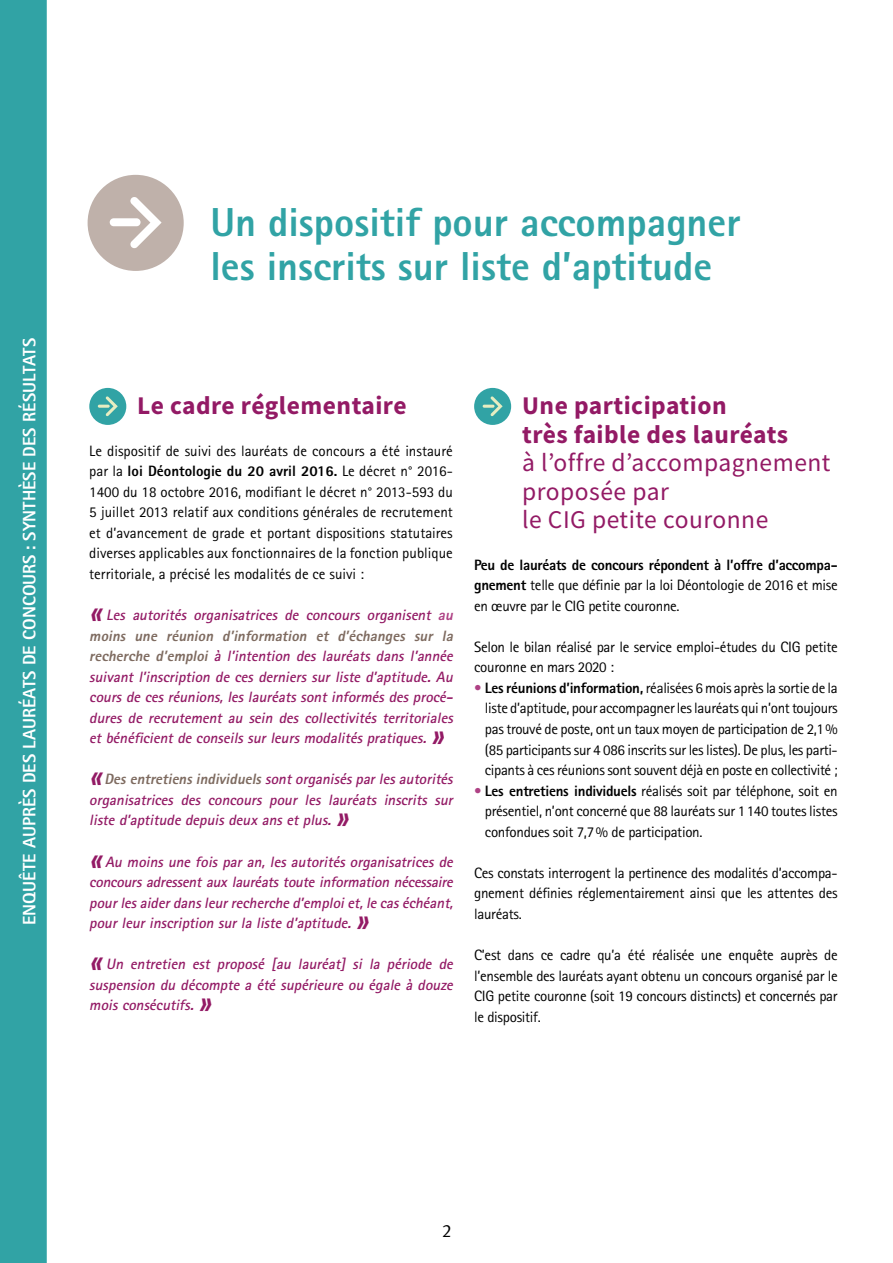
<style>
.page{position:relative;width:893px;height:1263px;background:#fff}
.page>*{position:absolute;margin:0;border:0;box-sizing:border-box;transform-origin:0 0}
.t1{font:800 40.5px/43.5px "Rotis Sans Serif";color:#31a3a5}
.t2{font:700 25.5px/28.5px "Source Sans Pro";letter-spacing:.02em;color:#931a65}
.t3{font:25.5px/28.5px "Source Sans Pro";letter-spacing:.02em;color:#931a65}
.t4{font:800 18px "Rotis Sans Serif";color:#fff}
.t5{font:18px "Meta Plus Normal Caps";color:#000}
.t6{font:15px/20.5px "Rotis Sans Serif";letter-spacing:-.02em;color:#000;text-align:justify}
.t7{font:italic 700 15px/20.5px "Rotis Sans Serif";color:#931a65;text-align:justify}
.s1{font-weight:800}
.s2{font-size:33px}
.s3{font-weight:800;color:#af4285}
.s4{font-weight:800;color:#7e6b60}
.s5{color:#af4285}
</style>
<div class="page">
<div style="left:0;top:0;width:47px;height:1263px;background:#31a3a5"></div>
<div style="left:89px;top:388px;width:37px;height:37px;background:#31a3a5;border-radius:50%"></div>
<svg style="left:98px;top:396px;width:20px;height:20px"></svg>
<div style="left:474px;top:388px;width:37px;height:37px;background:#31a3a5;border-radius:50%"></div>
<svg style="left:483px;top:396px;width:20px;height:20px"></svg>
<div style="left:88px;top:175px;width:96px;height:96px;background:#bfb1aa;border-radius:50%"></div>
<svg style="left:130px;top:197px;width:32px;height:52px"></svg>
<div style="left:110px;top:218px;width:31px;height:8px;background:#fff;border-radius:4px"></div>
<p class="t4" style="left:18px;top:925px;width:589px;rotate:-90deg">ENQUÊTE AUPRÈS DES LAURÉATS DE CONCOURS : SYNTHÈSE DES RÉSULTATS</p>
<h1 class="t1" style="left:210px;top:200px;width:532px">Un dispositif pour accompagner les inscrits sur liste d’aptitude</h1>
<h2 class="t2" style="left:137px;top:391px;width:271px">Le cadre réglementaire</h2>
<p class="t6" style="left:89px;top:440px;width:365px">Le dispositif de suivi des lauréats de concours a été instauré par la <span class="s1">loi Déontologie du 20 avril 2016.</span> Le décret n° 2016- 1400 du 18 octobre 2016, modifiant le décret n° 2013-593 du 5 juillet 2013 relatif aux conditions générales de recrutement et d’avancement de grade et portant dispositions statutaires diverses applicables aux fonctionnaires de la fonction publique territoriale, a précisé les modalités de ce suivi :</p>
<p class="t7" style="left:89px;top:604px;width:368px"><span class="s2">«</span>Les autorités organisatrices de concours organisent <span class="s3">au </span><span class="s4">moins une réunion d’information et d’échanges sur la recherche d’emploi</span> à l’intention des lauréats dans l’année suivant l’inscription de ces derniers sur liste d’aptitude. Au cours de ces réunions, les lauréats sont informés des procé&shy;dures de recrutement au sein des collectivités territoriales et bénéficient de conseils sur leurs modalités pratiques. <span class="s2">»</span></p>
<p class="t7" style="left:89px;top:769px;width:368px"><span class="s2">«</span><span class="s4">Desentretiensindividuels</span> sontorganisésparlesautorités organisatrices des concours pour les lauréats inscrits sur liste d’aptitude depuis deux ans et plus. <span class="s2">»</span></p>
<p class="t7" style="left:89px;top:851px;width:368px"><span class="s2">«</span>Au moins une fois par an, les autorités organisatrices de concours adressent aux lauréats toute information nécessaire pourlesaiderdansleurrecherche d’emploiet,le caséchéant, pour leur inscription sur la liste d’aptitude. <span class="s2">»</span></p>
<p class="t7" style="left:89px;top:954px;width:368px"><span class="s2">«</span>Un entretien est proposé [au lauréat] si la période de suspension du décompte a été supérieure ou égale à douze mois consécutifs. <span class="s2">»</span></p>
<h2 class="t2" style="left:522px;top:391px;width:267px">Une participation<br>très faible des lauréats</h2>
<h2 class="t3" style="left:522px;top:449px;width:310px">à l’offre d’accompagnement proposée par<br>le CIG petite couronne</h2>
<p class="t6" style="left:474px;top:554px;width:365px"><span class="s1">Peu de lauréats de concours répondent à l’offre d’accompa&shy;gnement</span> telle que définie par la loi Déontologie de 2016 et mise en œuvre par le CIG petite couronne.</p>
<p class="t6" style="left:474px;top:636px;width:365px">Selon le bilan réalisé par le service emploi-études du CIG petite couronne en mars 2020 :</p>
<p class="t6" style="left:485px;top:677px;width:354px;text-indent:-11px"><span class="s5">•</span> <span class="s1">Les réunions d’information,</span> réalisées 6 mois après la sortie de la liste d’aptitude, pour accompagner les lauréats qui n’ont toujours pas trouvé de poste, ont un taux moyen de participation de 2,1% (85 participants sur 4 086 inscrits sur les listes). De plus, les parti&shy;cipants à ces réunions sont souvent déjà en poste en collectivité ;</p>
<p class="t6" style="left:485px;top:780px;width:354px;text-indent:-11px"><span class="s5">•</span> <span class="s1">Les entretiens individuels</span> réalisés soit par téléphone, soit en présentiel, n’ont concerné que 88 lauréats sur 1140 toutes listes confondues soit 7,7% de participation.</p>
<p class="t6" style="left:474px;top:862px;width:365px">Ces constats interrogent la pertinence des modalités d’accompa&shy;gnement définies réglementairement ainsi que les attentes des lauréats.</p>
<p class="t6" style="left:474px;top:944px;width:365px">C’est dans ce cadre qu’a été réalisée une enquête auprès de l’ensemble des lauréats ayant obtenu un concours organisé par le CIG petite couronne (soit 19 concours distincts) et concernés par le dispositif.</p>
<p class="t5" style="left:442px;top:1220px;width:11px">2</p>
</div>
